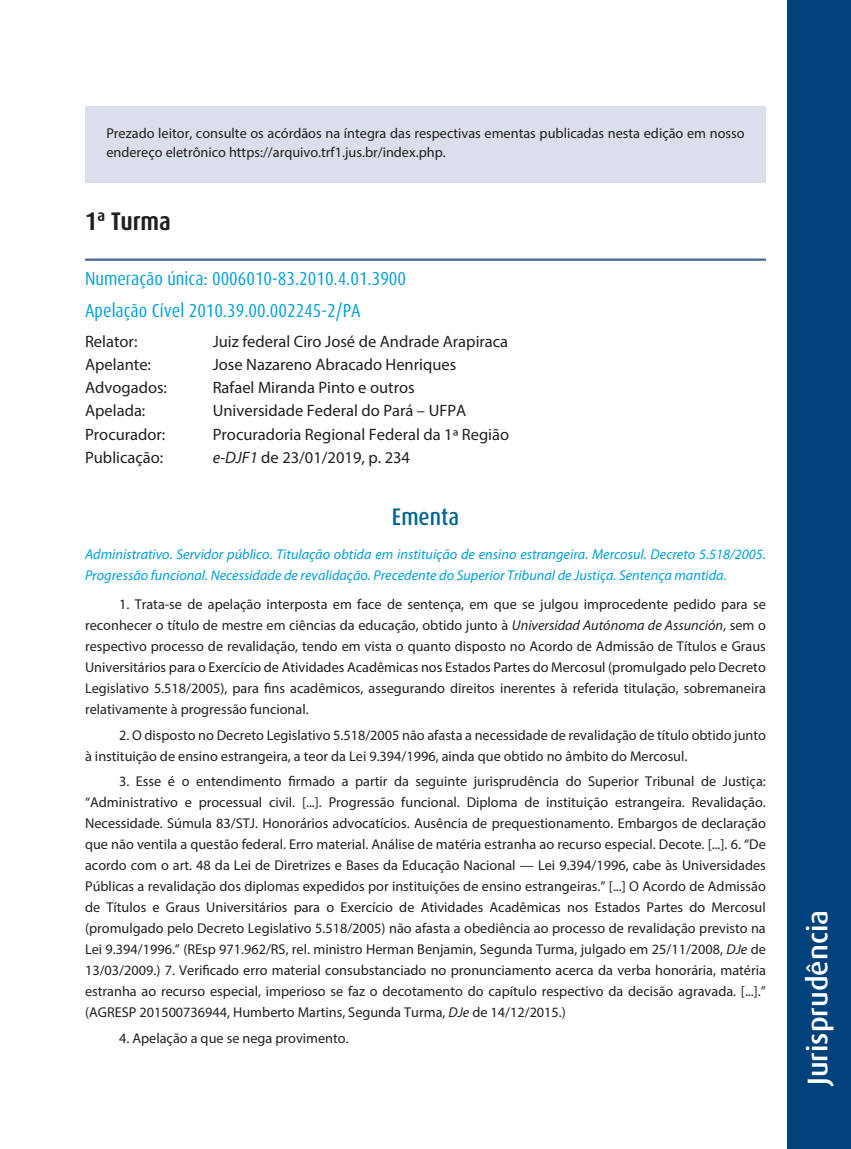
<style>
.page{position:relative;width:851px;height:1149px;background:#fff}
.page>*{position:absolute;margin:0;border:0;box-sizing:border-box;transform-origin:0 0}
.t1{font:500 28.5px "Dax Pro";color:#fff}
._00_-_TÍTULO{font:700 condensed 25.5px "Dax Pro";color:#231f20}
._07_-_SUBTÍTULO{font:500 condensed 24px "Dax Pro";color:#006494}
._01_-_NUMERAÇÃO_APEL{font:condensed 18.75px "Dax Pro";color:#009fda}
._02_-_NUMERAÇÃO_APEL{font:condensed 18.75px "Dax Pro";color:#009fda}
._03_-_ACÓRDÃO_Texto{font:16.5px "Myriad Pro";color:#231f20}
._04_-_ACÓRDÃO_Fio_ab{font:16.5px "Myriad Pro";color:#231f20}
._06_-_TEXTO_Ementa{font:14.25px/21px "Myriad Pro";color:#231f20}
._05_-_CABEÇA_Ementa{font:italic 14.25px/21px "Myriad Pro";color:#009fda}
.s1{font-style:italic}
</style>
<div class="page">
<div style="left:787px;top:0;width:63px;height:1148px;background:#01427c"></div>
<div style="left:85px;top:106px;width:680px;height:77px;background:#dbdfeb"></div>
<hr style="left:85px;top:258px;width:680px;height:3px;background:#466699">
<p class="_06_-_TEXTO_Ementa" style="left:106px;top:124px;width:639px;line-height:18.8px">Prezado leitor, consulte os acórdãos na íntegra das respectivas ementas publicadas nesta edição em nosso endereço eletrônico https://arquivo.trf1.jus.br/index.php.</p>
<p class="_00_-_TÍTULO" style="left:85px;top:204px;width:87px">1ª Turma</p>
<p class="_01_-_NUMERAÇÃO_APEL" style="left:85px;top:266px;width:322px">Numeração única: 0006010-83.2010.4.01.3900</p>
<p class="_02_-_NUMERAÇÃO_APEL" style="left:85px;top:298px;width:277px">Apelação Cível 2010.39.00.002245-2/PA</p>
<p class="_03_-_ACÓRDÃO_Texto" style="left:85px;top:331px;width:54px">Relator:</p>
<p class="_03_-_ACÓRDÃO_Texto" style="left:213px;top:331px;width:297px">Juiz federal Ciro José de Andrade Arapiraca</p>
<p class="_03_-_ACÓRDÃO_Texto" style="left:85px;top:354px;width:67px">Apelante:</p>
<p class="_03_-_ACÓRDÃO_Texto" style="left:213px;top:354px;width:245px">Jose Nazareno Abracado Henriques</p>
<p class="_03_-_ACÓRDÃO_Texto" style="left:85px;top:377px;width:83px">Advogados:</p>
<p class="_03_-_ACÓRDÃO_Texto" style="left:213px;top:377px;width:203px">Rafael Miranda Pinto e outros</p>
<p class="_03_-_ACÓRDÃO_Texto" style="left:85px;top:400px;width:62px">Apelada:</p>
<p class="_03_-_ACÓRDÃO_Texto" style="left:213px;top:400px;width:255px">Universidade Federal do Pará – UFPA</p>
<p class="_03_-_ACÓRDÃO_Texto" style="left:85px;top:424px;width:82px">Procurador:</p>
<p class="_03_-_ACÓRDÃO_Texto" style="left:213px;top:424px;width:298px">Procuradoria Regional Federal da 1ª Região</p>
<p class="_04_-_ACÓRDÃO_Fio_ab" style="left:85px;top:447px;width:80px">Publicação:</p>
<p class="_04_-_ACÓRDÃO_Fio_ab" style="left:213px;top:447px;width:199px"><span class="s1">e-DJF1</span> de 23/01/2019, p. 234</p>
<p class="_07_-_SUBTÍTULO" style="left:392px;top:501px;width:69px">Ementa</p>
<p class="_05_-_CABEÇA_Ementa" style="left:85px;top:543px;width:682px">Administrativo. Servidor público. Titulação obtida em instituição de ensino estrangeira. Mercosul. Decreto 5.518/2005.<br>Progressão funcional. Necessidade de revalidação. Precedente do Superior Tribunal de Justiça. Sentença mantida.</p>
<p class="_06_-_TEXTO_Ementa" style="left:85px;top:593px;width:682px;text-align:justify;text-indent:34px">1. Trata-se de apelação interposta em face de sentença, em que se julgou improcedente pedido para se reconhecer o título de mestre em ciências da educação, obtido junto à <span class="s1">Universidad Autónoma de Assunción</span>, sem o respectivo processo de revalidação, tendo em vista o quanto disposto no Acordo de Admissão de Títulos e Graus Universitários para o Exercício de Atividades Acadêmicas nos Estados Partes do Mercosul (promulgado pelo Decreto Legislativo 5.518/2005), para fins acadêmicos, assegurando direitos inerentes à referida titulação, sobremaneira relativamente à progressão funcional.</p>
<p class="_06_-_TEXTO_Ementa" style="left:85px;top:724px;width:682px;text-indent:34px">2. O disposto no Decreto Legislativo 5.518/2005 não afasta a necessidade de revalidação de título obtido junto à instituição de ensino estrangeira, a teor da Lei 9.394/1996, ainda que obtido no âmbito do Mercosul.</p>
<p class="_06_-_TEXTO_Ementa" style="left:85px;top:770px;width:682px;text-align:justify;text-indent:34px">3. Esse é o entendimento firmado a partir da seguinte jurisprudência do Superior Tribunal de Justiça: “Administrativo e processual civil. [...]. Progressão funcional. Diploma de instituição estrangeira. Revalidação.<br>Necessidade. Súmula 83/STJ. Honorários advocatícios. Ausência de prequestionamento. Embargos de declaração que não ventila a questão federal. Erro material. Análise de matéria estranha ao recurso especial. Decote. [...]. 6. “De acordo com o art. 48 da Lei de Diretrizes e Bases da Educação Nacional — Lei 9.394/1996, cabe às Universidades Públicas a revalidação dos diplomas expedidos por instituições de ensino estrangeiras.” [...] O Acordo de Admissão de Títulos e Graus Universitários para o Exercício de Atividades Acadêmicas nos Estados Partes do Mercosul (promulgado pelo Decreto Legislativo 5.518/2005) não afasta a obediência ao processo de revalidação previsto na Lei 9.394/1996.” (REsp 971.962/RS, rel. ministro Herman Benjamin, Segunda Turma, julgado em 25/11/2008, <span class="s1">DJe</span> de 13/03/2009.) 7. Verificado erro material consubstanciado no pronunciamento acerca da verba honorária, matéria estranha ao recurso especial, imperioso se faz o decotamento do capítulo respectivo da decisão agravada. [...].” (AGRESP 201500736944, Humberto Martins, Segunda Turma, <span class="s1">DJe</span> de 14/12/2015.)</p>
<p class="_06_-_TEXTO_Ementa" style="left:119px;top:1026px;width:231px">4. Apelação a que se nega provimento.</p>
<h1 class="t1" style="left:799px;top:1084px;width:176px;rotate:-90deg">Jurisprudência</h1>
</div>
